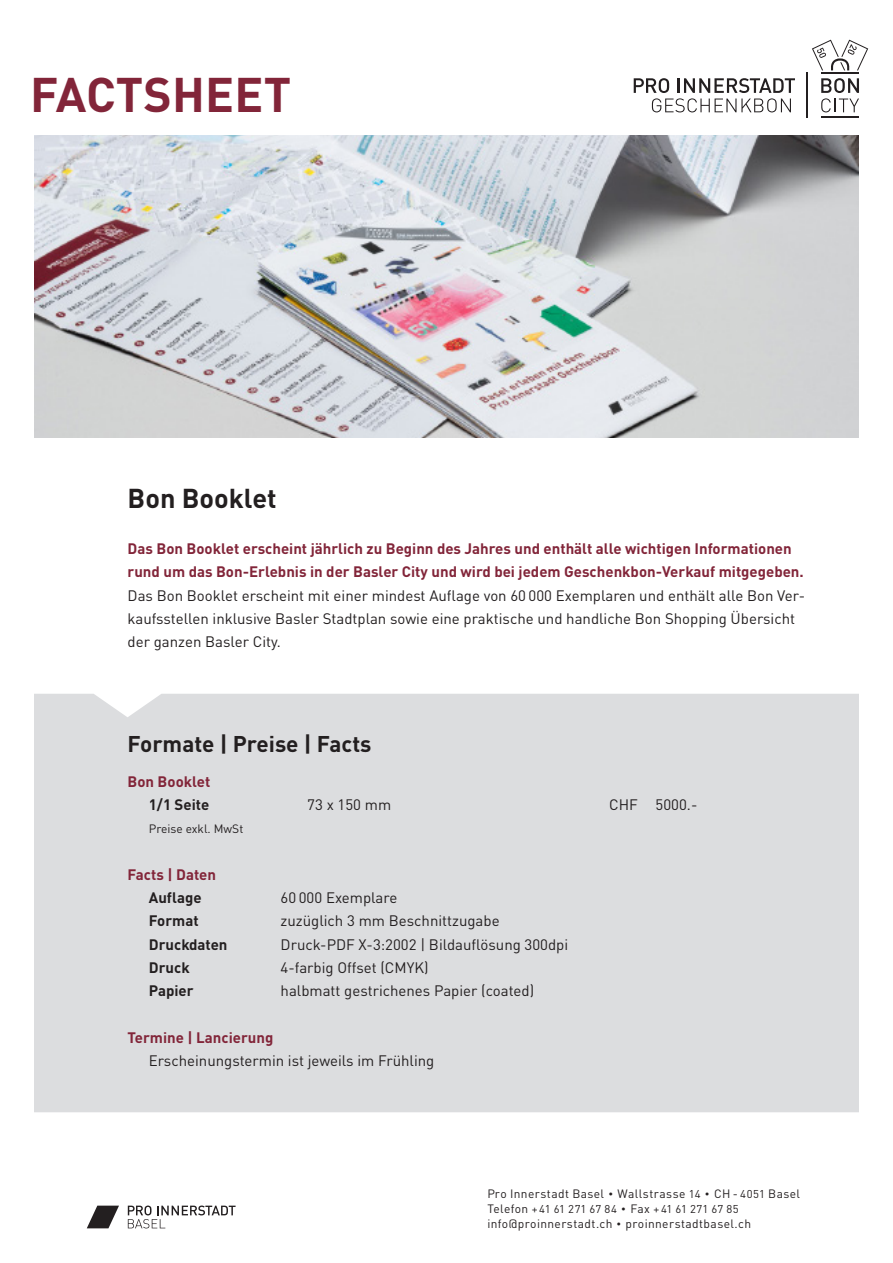
<style>
.page{position:relative;width:893px;height:1263px;background:#fff}
.page>*{position:absolute;margin:0;border:0;box-sizing:border-box;transform-origin:0 0}
.Haupttitel{font:700 48px "DINOT";letter-spacing:.005em;color:#822539}
.Titel{font:700 27px "DINOT";color:#231f20}
.Titel-2{font:700 22.5px "DINOT";color:#231f20}
.Lead_rot_10Pt__Bold{font:15px/23.2px "DINOT";color:#231f20}
.Fliesstext_10Pt{font:700 15px "DINOT";color:#231f20}
.Titel_rot_10Pt__Bold{font:700 15px "DINOT";color:#822539}
.Fliesstext_10Pt-2{font:15px "DINOT";color:#231f20}
.Fliesstext_10Pt-3{font:12px "DINOT";letter-spacing:.03em;color:#231f20}
.Fliesstext_10Pt-4{font:12px "DINOT";color:#231f20}
.t1{font:11.25px "DINOT";color:#231f20}
.s1{font-weight:700;color:#822539}
.s2{font-size:9px}
.s3{font-size:11.25px}
.s4{font-size:12px}
</style>
<div class="page">
<svg style="left:87px;top:1205px;width:32px;height:23px"></svg>
<svg style="left:128px;top:1205px;width:108px;height:23px"></svg>
<div style="left:34px;top:694px;width:825px;height:418px;background:#dcdddf"></div>
<img style="left:34px;top:136px;width:825px;height:302px">
<hr style="left:821px;top:117px;width:38px;height:1px;background:#231f20">
<hr style="left:806px;top:72px;width:1px;height:46px;background:#231f20">
<hr style="left:821px;top:72px;width:38px;height:2px;background:#231f20">
<svg style="left:634px;top:78px;width:161px;height:34px"></svg>
<svg style="left:821px;top:78px;width:38px;height:34px"></svg>
<svg style="left:812px;top:40px;width:56px;height:30px"></svg>
<p class="Haupttitel" style="left:30px;top:64px;width:262px">FACTSHEET</p>
<p class="Titel" style="left:128px;top:480px;width:151px">Bon Booklet</p>
<p class="Lead_rot_10Pt__Bold" style="left:128px;top:537px;width:679px"><span class="s1">Das Bon Booklet erscheint jährlich zu Beginn des Jahres und enthält alle wichtigen Informationen rund um das Bon-Erlebnis in der Basler City und wird bei jedem Geschenkbon-Verkauf mitgegeben.<br></span>Das Bon Booklet erscheint mit einer mindest Auflage von 60 000 Exemplaren und enthält alle Bon Ver&shy;kaufsstellen inklusive Basler Stadtplan sowie eine praktische und handliche Bon Shopping Übersicht der ganzen Basler City.</p>
<p class="Titel-2" style="left:128px;top:729px;width:245px">Formate | Preise | Facts</p>
<p class="Titel_rot_10Pt__Bold" style="left:128px;top:771px;width:84px">Bon Booklet</p>
<p class="Fliesstext_10Pt" style="left:149px;top:795px;width:62px">1/1 Seite</p>
<p class="Fliesstext_10Pt-2" style="left:307px;top:795px;width:85px">73 x 150 mm</p>
<p class="Fliesstext_10Pt-2" style="left:609px;top:795px;width:90px">CHF 5000.-</p>
<p class="Fliesstext_10Pt-4" style="left:149px;top:821px;width:96px">Preise exkl. MwSt</p>
<p class="Titel_rot_10Pt__Bold" style="left:128px;top:864px;width:90px">Facts | Daten</p>
<p class="Fliesstext_10Pt" style="left:149px;top:888px;width:54px">Auflage</p>
<p class="Lead_rot_10Pt__Bold" style="left:281px;top:886px;width:118px">60 000 Exemplare</p>
<p class="Fliesstext_10Pt" style="left:149px;top:911px;width:51px">Format</p>
<p class="Lead_rot_10Pt__Bold" style="left:281px;top:909px;width:220px">zuzüglich 3 mm Beschnittzugabe</p>
<p class="Fliesstext_10Pt" style="left:149px;top:934px;width:80px">Druckdaten</p>
<p class="Lead_rot_10Pt__Bold" style="left:281px;top:932px;width:289px">Druck-PDF X-3:2002 | Bildauflösung 300dpi</p>
<p class="Fliesstext_10Pt" style="left:149px;top:957px;width:42px">Druck</p>
<p class="Lead_rot_10Pt__Bold" style="left:281px;top:955px;width:149px">4-farbig Offset (CMYK)</p>
<p class="Fliesstext_10Pt" style="left:149px;top:981px;width:46px">Papier</p>
<p class="Lead_rot_10Pt__Bold" style="left:281px;top:979px;width:255px">halbmatt gestrichenes Papier (coated)</p>
<p class="Titel_rot_10Pt__Bold" style="left:128px;top:1027px;width:147px">Termine | Lancierung</p>
<p class="Lead_rot_10Pt__Bold" style="left:149px;top:1048px;width:287px">Erscheinungstermin ist jeweils im Frühling</p>
<p class="Fliesstext_10Pt-3" style="left:487px;top:1186px;width:314px">Pro Innerstadt Basel <span class="s2">•</span> Wallstrasse <span class="s3">14</span> <span class="s2">•</span> CH - <span class="s3">4051</span> Basel</p>
<p class="t1" style="left:487px;top:1202px;width:253px"><span class="s4">Telefon</span> + 41 61 271 67 84 <span class="s2">•</span> <span class="s4">Fax</span> + 41 61 271 67 85</p>
<p class="Fliesstext_10Pt-3" style="left:487px;top:1216px;width:265px">info@proinnerstadt.ch <span class="s2">•</span> proinnerstadtbasel.ch</p>
</div>
